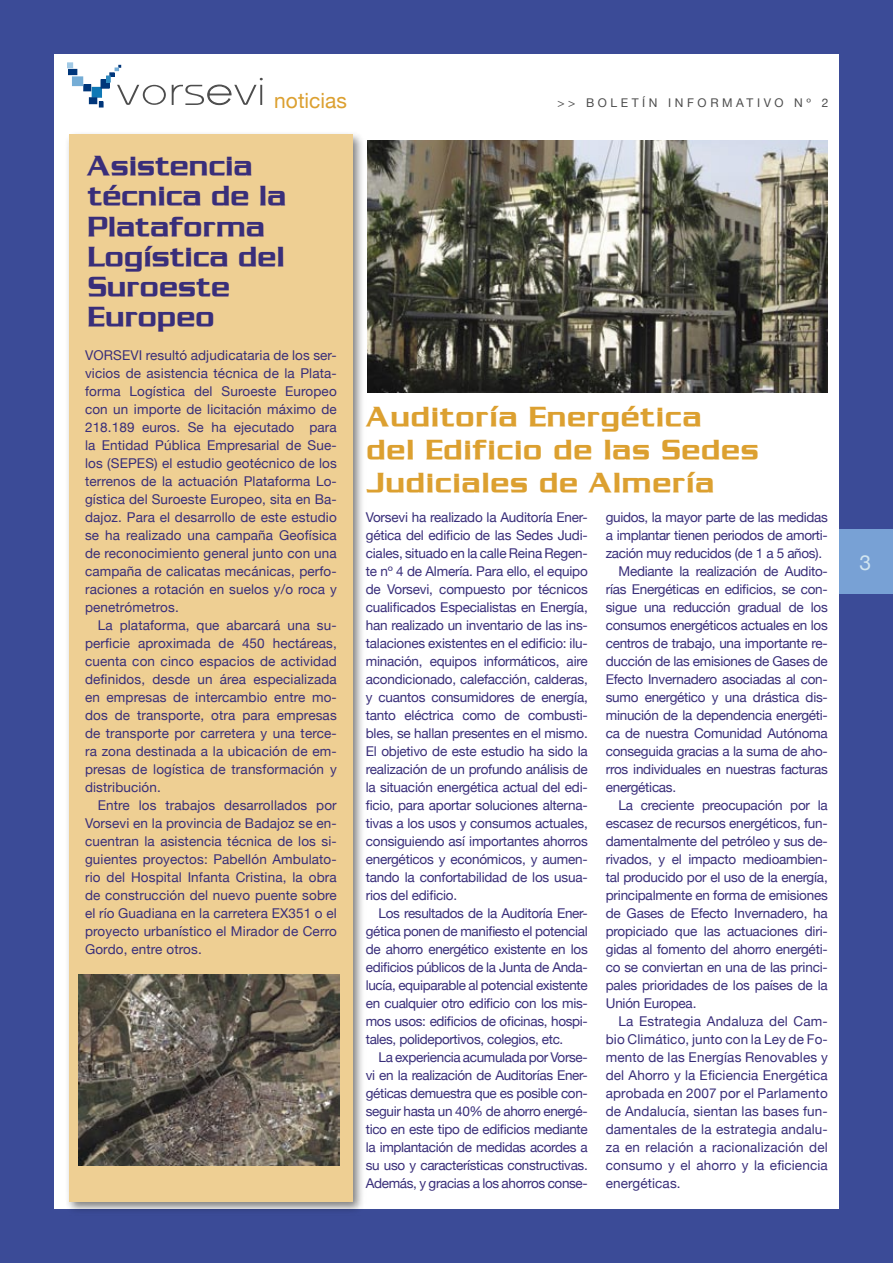
<style>
.page{position:relative;width:893px;height:1263px;background:#3b4b97}
.page>*{position:absolute;margin:0;border:0;box-sizing:border-box;transform-origin:0 0}
.titulo{font:700 30px/33px "Chaney";color:#dca030}
.titulo-2{font:700 30px/30px "Chaney";letter-spacing:-.025em;color:#392e7a}
.t1{font:21px "Helvetica Neue";color:#dca030}
.t2{font:21px "Helvetica Neue";color:#d1e5f0}
.texto_normal{font:13.5px/18px "Helvetica Neue";letter-spacing:-.015em;color:#392e7a;text-align:justify}
.t3{font:12px "Helvetica Neue";letter-spacing:.3em;color:#4d4d4d}
</style>
<div class="page">
<div style="left:54px;top:54px;width:785px;height:1155px;background:#fff"></div>
<div style="left:92px;top:87px;width:10px;height:10px;background:#0f78b5"></div>
<div style="left:89px;top:98px;width:8px;height:6px;background:#00367a"></div>
<div style="left:84px;top:85px;width:7px;height:6px;background:#00367a"></div>
<div style="left:68px;top:69px;width:9px;height:6px;background:#00367a"></div>
<div style="left:72px;top:77px;width:11px;height:9px;background:#75add6"></div>
<svg style="left:67px;top:63px;width:6px;height:5px"></svg>
<svg style="left:99px;top:65px;width:67px;height:42px"></svg>
<svg style="left:172px;top:77px;width:91px;height:28px"></svg>
<div style="left:839px;top:530px;width:54px;height:64px;background:#78a1d5"></div>
<div style="left:64px;top:129px;width:303px;height:1087px;background:#000;opacity:.5"></div>
<div style="left:69px;top:135px;width:284px;height:1067px;background:#eecf93"></div>
<img style="left:367px;top:140px;width:461px;height:252px">
<img style="left:79px;top:975px;width:260px;height:190px">
<p class="t1" style="left:274px;top:88px;width:74px">noticias</p>
<p class="t3" style="left:557px;top:95px;width:272px">&gt;&gt; BOLETÍN INFORMATIVO Nº 2</p>
<p class="titulo-2" style="left:88px;top:151px;width:201px">Asistencia técnica de la<br>Plataforma<br>Logística del<br>Suroeste<br>Europeo</p>
<p class="texto_normal" style="left:85px;top:346px;width:253px">VORSEVI resultó adjudicataria de los ser&shy;vicios de asistencia técnica de la Plata&shy;forma Logística del Suroeste Europeo con un importe de licitación máximo de 218.189 euros. Se ha ejecutado para la Entidad Pública Empresarial de Sue&shy;los (SEPES) el estudio geotécnico de los terrenos de la actuación Plataforma Lo&shy;gística del Suroeste Europeo, sita en Ba&shy;dajoz. Para el desarrollo de este estudio se ha realizado una campaña Geofísica de reconocimiento general junto con una campaña de calicatas mecánicas, perfo&shy;raciones a rotación en suelos y/o roca y penetrómetros.</p>
<p class="texto_normal" style="left:85px;top:616px;width:253px;text-indent:13px">La plataforma, que abarcará una su&shy;perficie aproximada de 450 hectáreas, cuenta con cinco espacios de actividad definidos, desde un área especializada en empresas de intercambio entre mo&shy;dos de transporte, otra para empresas de transporte por carretera y una terce&shy;ra zona destinada a la ubicación de em&shy;presas de logística de transformación y distribución.</p>
<p class="texto_normal" style="left:85px;top:796px;width:253px;text-indent:13px">Entre los trabajos desarrollados por Vorsevi en la provincia de Badajoz se en&shy;cuentran la asistencia técnica de los si&shy;guientes proyectos: Pabellón Ambulato&shy;rio del Hospital Infanta Cristina, la obra de construcción del nuevo puente sobre el río Guadiana en la carretera EX351 o el proyecto urbanístico el Mirador de Cerro Gordo, entre otros.</p>
<p class="titulo" style="left:367px;top:400px;width:395px">Auditoría Energética<br>del Edificio de las Sedes<br>Judiciales de Almería</p>
<p class="texto_normal" style="left:366px;top:508px;width:224px">Vorsevi ha realizado la Auditoría Ener&shy;gética del edificio de las Sedes Judi&shy;ciales, situado en la calle Reina Regen&shy;te nº 4 de Almería. Para ello, el equipo de Vorsevi, compuesto por técnicos cualificados Especialistas en Energía, han realizado un inventario de las ins&shy;talaciones existentes en el edificio: ilu&shy;minación, equipos informáticos, aire acondicionado, calefacción, calderas, y cuantos consumidores de energía, tanto eléctrica como de combusti&shy;bles, se hallan presentes en el mismo.<br>El objetivo de este estudio ha sido la realización de un profundo análisis de la situación energética actual del edi&shy;ficio, para aportar soluciones alterna&shy;tivas a los usos y consumos actuales, consiguiendo así importantes ahorros energéticos y económicos, y aumen&shy;tando la confortabilidad de los usua&shy;rios del edificio.</p>
<p class="texto_normal" style="left:366px;top:904px;width:224px;text-indent:13px">Los resultados de la Auditoría Ener&shy;gética ponen de manifiesto el potencial de ahorro energético existente en los edificios públicos de la Junta de Anda&shy;lucía, equiparable al potencial existente en cualquier otro edificio con los mis&shy;mos usos: edificios de oficinas, hospi&shy;tales, polideportivos, colegios, etc.</p>
<p class="texto_normal" style="left:366px;top:1048px;width:223px;text-indent:13px">La experiencia acumulada por Vorse&shy;vi en la realización de Auditorías Ener&shy;géticas demuestra que es posible con&shy;seguir hasta un 40% de ahorro energé&shy;tico en este tipo de edificios mediante la implantación de medidas acordes a su uso y características constructivas.<br>Además, y gracias a los ahorros conse-</p>
<p class="texto_normal" style="left:606px;top:508px;width:223px">guidos, la mayor parte de las medidas a implantar tienen periodos de amorti&shy;zación muy reducidos (de 1 a 5 años).</p>
<p class="texto_normal" style="left:606px;top:562px;width:224px;text-indent:13px">Mediante la realización de Audito&shy;rías Energéticas en edificios, se con&shy;sigue una reducción gradual de los consumos energéticos actuales en los centros de trabajo, una importante re&shy;ducción de las emisiones de Gases de Efecto Invernadero asociadas al con&shy;sumo energético y una drástica dis&shy;minución de la dependencia energéti&shy;ca de nuestra Comunidad Autónoma conseguida gracias a la suma de aho&shy;rros individuales en nuestras facturas energéticas.</p>
<p class="texto_normal" style="left:606px;top:796px;width:224px;text-indent:13px">La creciente preocupación por la escasez de recursos energéticos, fun&shy;damentalmente del petróleo y sus de&shy;rivados, y el impacto medioambien&shy;tal producido por el uso de la energía, principalmente en forma de emisiones de Gases de Efecto Invernadero, ha propiciado que las actuaciones diri&shy;gidas al fomento del ahorro energéti&shy;co se conviertan en una de las princi&shy;pales prioridades de los países de la Unión Europea.</p>
<p class="texto_normal" style="left:606px;top:1012px;width:224px;text-indent:13px">La Estrategia Andaluza del Cam&shy;bio Climático, junto con la Ley de Fo&shy;mento de las Energías Renovables y del Ahorro y la Eficiencia Energética aprobada en 2007 por el Parlamento de Andalucía, sientan las bases fun&shy;damentales de la estrategia andalu&shy;za en relación a racionalización del consumo y el ahorro y la eficiencia energéticas.</p>
<p class="t2" style="left:860px;top:550px;width:13px">3</p>
</div>
